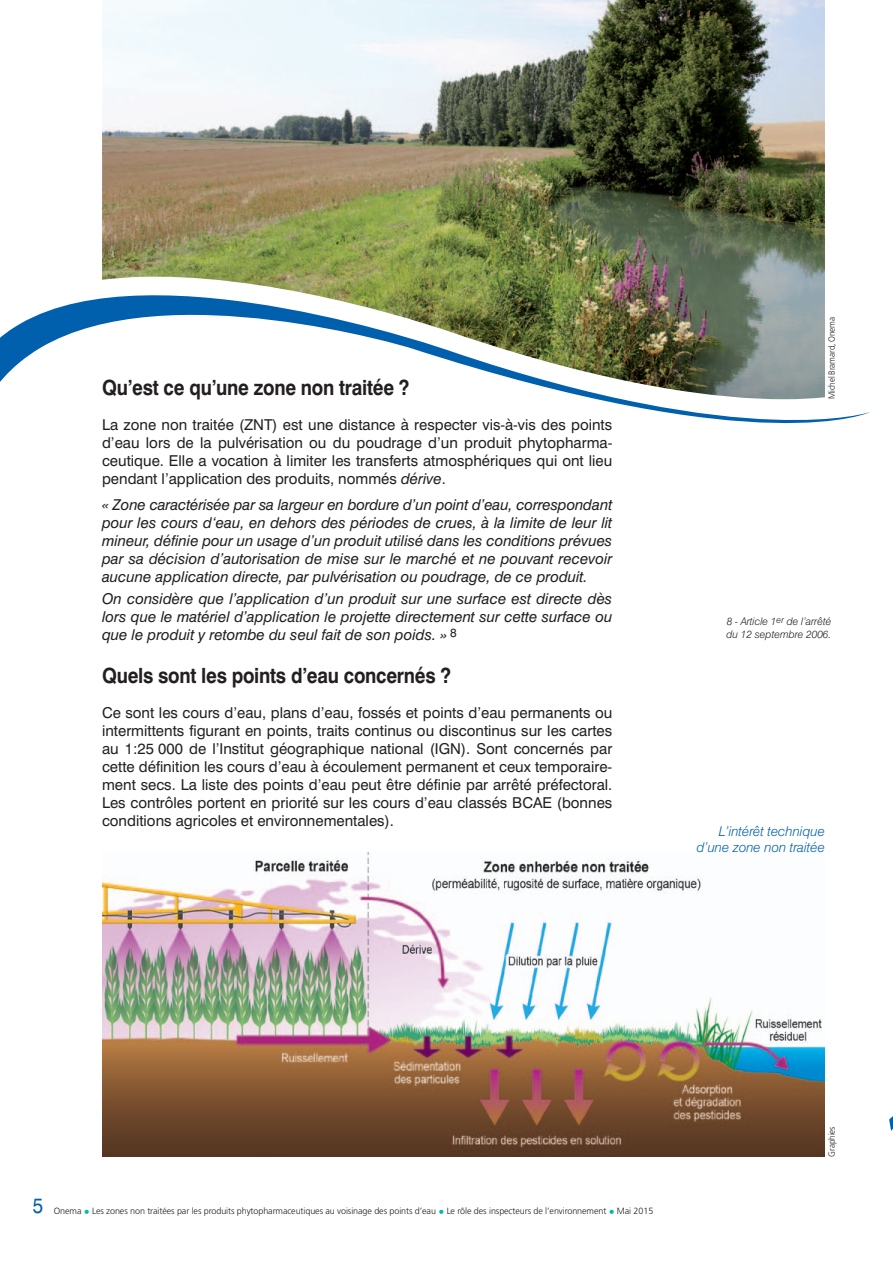
<style>
.page{position:relative;width:893px;height:1263px;background:#fff}
.page>*{position:absolute;margin:0;border:0;box-sizing:border-box;transform-origin:0 0}
.t1{font:700 21px "Swiss 721 BT";letter-spacing:-.015em;color:#231f20;scale:.9 1}
.t2{font:21px "Swiss 721 BT";color:#0160ae;scale:.9 1}
.t3{font:15px/18px "Swiss 721 BT";color:#231f20;text-align:justify}
.t4{font:italic 15px/18px "Swiss 721 BT";color:#231f20;text-align:justify}
.t5{font:italic 300 13.5px/16.2px "Swiss 721 BT";color:#0160ae;text-align:right}
.t6{font:italic 300 10.5px/12.6px "Swiss 721 BT";color:#231f20}
.t7{font:300 9px "Frutiger";letter-spacing:-.01em;color:#231f20}
.t8{font:300 9px "Frutiger";letter-spacing:-.01em;color:#231f20;scale:.9 1}
.s1{font-style:italic}
.s2{font-size:9px}
.s3{font-size:12px;color:#03b9ac}
</style>
<div class="page">
<img style="left:102px;top:0;width:723px;height:247px">
<img style="left:102px;top:852px;width:723px;height:305px">
<img style="left:0;top:247px;width:870px;height:177px">
<svg style="left:889px;top:1116px;width:4px;height:15px"></svg>
<h1 class="t1" style="left:102px;top:374px;width:343px">Qu’est ce qu’une zone non traitée ?</h1>
<p class="t3" style="left:102px;top:415px;width:512px">La zone non traitée (ZNT) est une distance à respecter vis-à-vis des points d’eau lors de la pulvérisation ou du poudrage d’un produit phytopharma&shy;ceutique. Elle a vocation à limiter les transferts atmosphériques qui ont lieu pendant l’application des produits, nommés <span class="s1">dérive</span>.</p>
<p class="t4" style="left:102px;top:496px;width:512px">« Zone caractérisée par sa largeur en bordure d’un point d’eau, correspondant pour les cours d‘eau, en dehors des périodes de crues, à la limite de leur lit mineur, définie pour un usage d’un produit utilisé dans les conditions prévues par sa décision d’autorisation de mise sur le marché et ne pouvant recevoir aucune application directe, par pulvérisation ou poudrage, de ce produit.</p>
<p class="t4" style="left:102px;top:590px;width:512px">On considère que l’application d’un produit sur une surface est directe dès lors que le matériel d’application le projette directement sur cette surface ou que le produit y retombe du seul fait de son poids. » <sup>8</sup></p>
<h1 class="t1" style="left:102px;top:662px;width:389px">Quels sont les points d’eau concernés ?</h1>
<p class="t3" style="left:102px;top:703px;width:512px">Ce sont les cours d’eau, plans d’eau, fossés et points d’eau permanents ou intermittents figurant en points, traits continus ou discontinus sur les cartes au 1:25 000 de l’Institut géographique national (IGN). Sont concernés par cette définition les cours d’eau à écoulement permanent et ceux temporaire&shy;ment secs. La liste des points d’eau peut être définie par arrêté préfectoral.<br>Les contrôles portent en priorité sur les cours d’eau classés BCAE (bonnes conditions agricoles et environnementales).</p>
<p class="t8" style="left:827px;top:399px;width:93px;rotate:-90deg">Michel Bramard, Onema</p>
<p class="t6" style="left:726px;top:615px;width:106px">8 - Article 1<span class="s2">er</span> de l’arrêté du 12 septembre 2006.</p>
<p class="t5" style="left:697px;top:823px;width:130px">L’intérêt technique d’une zone non traitée</p>
<h1 class="t2" style="left:33px;top:1193px;width:13px">5</h1>
<p class="t7" style="left:54px;top:1206px;width:601px">Onema <span class="s3">•</span> Les zones non traitées par les produits phytopharmaceutiques au voisinage des points d’eau <span class="s3">•</span> Le rôle des inspecteurs de l’environnement <span class="s3">•</span> Mai 2015</p>
<p class="t8" style="left:827px;top:1157px;width:35px;rotate:-90deg">Graphies</p>
</div>
